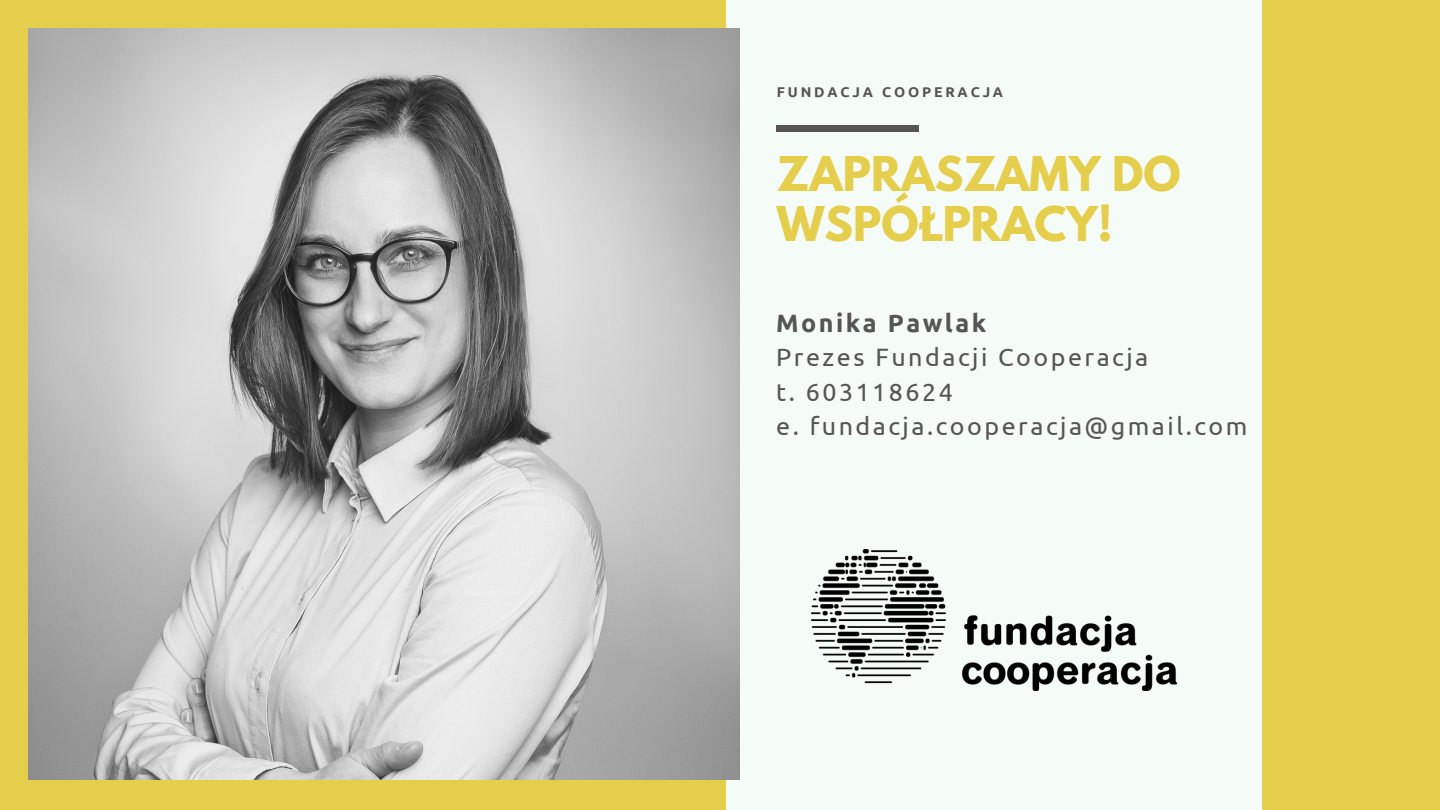
<style>
.page{position:relative;width:1440px;height:810px;background:#e5ce4b}
.page>*{position:absolute;margin:0;border:0;box-sizing:border-box;transform-origin:0 0}
.t1{font:700 42.5px/50.6px "League Spartan";color:#e5ce4b}
.t2{font:25.1px/34.5px "Ubuntu";letter-spacing:.1em;color:#555}
.t3{font:700 14.1px "Ubuntu";letter-spacing:.2em;color:#555}
.s1{font-weight:700}
</style>
<div class="page">
<div style="left:726px;top:0;width:536px;height:810px;background:#f5fbf6"></div>
<div style="left:776px;top:126px;width:143px;height:5px;background:#555"></div>
<img style="left:812px;top:550px;width:365px;height:141px">
<img style="left:29px;top:29px;width:710px;height:750px">
<p class="t3" style="left:777px;top:84px;width:228px">FUNDACJA COOPERACJA</p>
<p class="t1" style="left:777px;top:154px;width:405px">ZAPRASZAMY DO<br>WSPÓŁPRACY!</p>
<p class="t2" style="left:776px;top:305px;width:473px"><span class="s1">Monika Pawlak<br></span>Prezes Fundacji Cooperacja<br>t. 603118624<br>e. fundacja.cooperacja@gmail.com</p>
</div>
